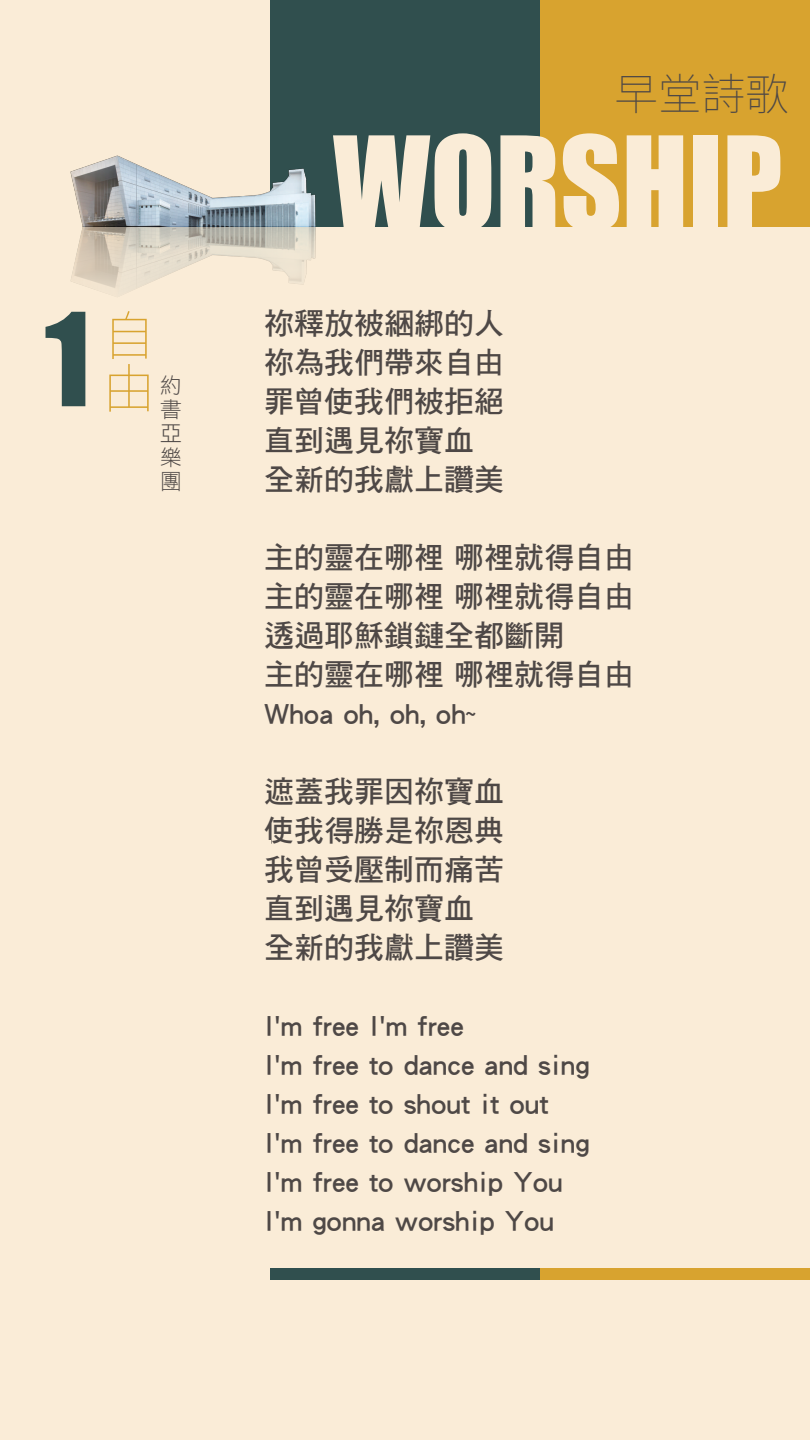
<style>
.page{position:relative;width:810px;height:1440px;background:#fff}
.page>*{position:absolute;margin:0;border:0;box-sizing:border-box;transform-origin:0 0}
.t1{font:119.55px "Impact";color:#faecd7}
.t2{font:119.55px "Impact";color:#304f4e}
.t3{font:100 52.88px/52.9px "Noto Sans CJ Ktc";color:#d8a32f}
.t4{font:100 43.65px "Noto Sans CJ Ktc";color:#4e4846}
.t5{font:30px/39px "DF Hei Std W7";color:#4e4846}
.t6{font:21.75px/23.9px "DF Hei Std W3";color:#4e4846;text-align:justify}
</style>
<div class="page">
<div style="left:0;top:227px;width:810px;height:1213px;background:#faecd7"></div>
<div style="left:0;top:0;width:270px;height:227px;background:#faecd7"></div>
<div style="left:270px;top:0;width:270px;height:227px;background:#304f4e"></div>
<div style="left:540px;top:0;width:270px;height:227px;background:#d8a32f"></div>
<div style="left:270px;top:1268px;width:270px;height:12px;background:#304f4e"></div>
<div style="left:540px;top:1268px;width:270px;height:12px;background:#d8a32f"></div>
<img style="left:70px;top:155px;width:246px;height:140px">
<h3 class="t4" style="left:614px;top:69px;width:176px">早堂詩歌</h3>
<h1 class="t1" style="left:333px;top:90px;width:451px">WORSHIP</h1>
<h1 class="t2" style="left:45px;top:267px;width:47px">1</h1>
<p class="t5" style="left:264px;top:303px;width:241px">祢釋放被綑綁的人祢為我們帶來自由罪曾使我們被拒絕直到遇見祢寶血全新的我獻上讚美</p>
<h2 class="t3" style="left:103px;top:310px;width:48px">自由</h2>
<p class="t6" style="left:160px;top:373px;width:22px">約書亞樂團</p>
<p class="t5" style="left:264px;top:537px;width:371px">主的靈在哪裡 哪裡就得自由主的靈在哪裡 哪裡就得自由透過耶穌鎖鏈全都斷開<br>主的靈在哪裡 哪裡就得自由<br>Whoa oh, oh, oh~</p>
<p class="t5" style="left:264px;top:771px;width:241px">遮蓋我罪因祢寶血使我得勝是祢恩典我曾受壓制而痛苦直到遇見祢寶血全新的我獻上讚美</p>
<p class="t5" style="left:264px;top:1005px;width:327px">I'm free I'm free<br>I'm free to dance and sing<br>I'm free to shout it out<br>I'm free to dance and sing<br>I'm free to worship You<br>I'm gonna worship You</p>
</div>
